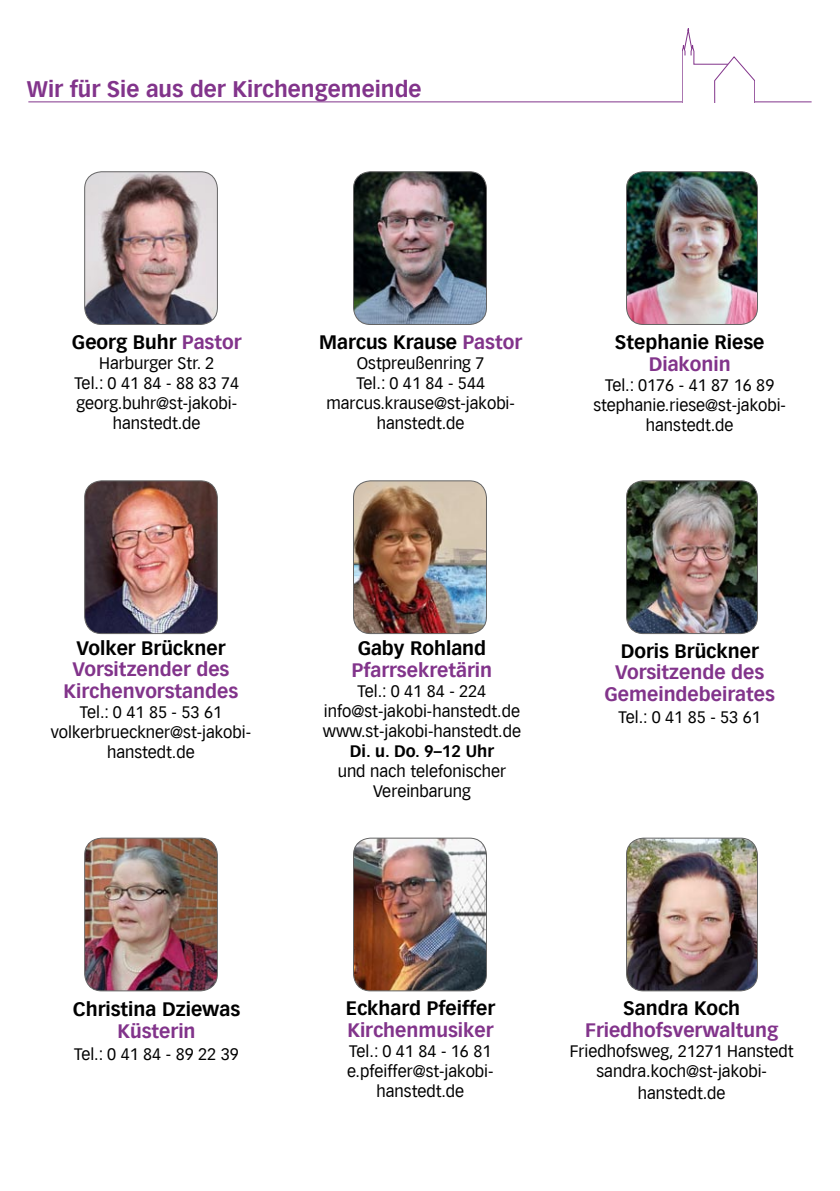
<style>
.page{position:relative;width:840px;height:1191px;background:#fff}
.page>*{position:absolute;margin:0;border:0;box-sizing:border-box;transform-origin:0 0}
.t1{font:700 22px "Vectora LT";color:#82348b}
.t2{font:700 19px "Vectora LT";color:#000}
.t3{font:700 19px/22px "Vectora LT";color:#82348b;text-align:center}
.t4{font:16.2px/20px "Vectora LT";color:#000;text-align:center}
.t5{font:700 16.2px "Vectora LT";color:#000}
.s1{color:#82348b}
</style>
<div class="page">
<img style="left:85px;top:172px;width:132px;height:152px;border-radius:17px">
<div style="left:84px;top:171px;width:133px;height:154px;border:1px solid #646464;border-radius:17px"></div>
<img style="left:353px;top:172px;width:133px;height:152px;border-radius:17px">
<div style="left:353px;top:171px;width:133px;height:154px;border:1px solid #646464;border-radius:17px"></div>
<img style="left:626px;top:172px;width:131px;height:152px;border-radius:17px">
<div style="left:626px;top:171px;width:131px;height:154px;border:1px solid #646464;border-radius:17px"></div>
<img style="left:85px;top:481px;width:132px;height:152px;border-radius:17px">
<div style="left:84px;top:480px;width:133px;height:154px;border:1px solid #646464;border-radius:17px"></div>
<img style="left:353px;top:481px;width:133px;height:152px;border-radius:17px">
<div style="left:353px;top:480px;width:133px;height:154px;border:1px solid #646464;border-radius:17px"></div>
<img style="left:626px;top:481px;width:131px;height:152px;border-radius:17px">
<div style="left:626px;top:480px;width:131px;height:154px;border:1px solid #646464;border-radius:17px"></div>
<img style="left:85px;top:838px;width:131px;height:153px;border-radius:17px">
<div style="left:84px;top:838px;width:133px;height:153px;border:1px solid #646464;border-radius:17px"></div>
<img style="left:353px;top:838px;width:133px;height:153px;border-radius:17px">
<div style="left:353px;top:838px;width:133px;height:153px;border:1px solid #646464;border-radius:17px"></div>
<img style="left:626px;top:838px;width:131px;height:153px;border-radius:17px">
<div style="left:626px;top:838px;width:131px;height:153px;border:1px solid #646464;border-radius:17px"></div>
<svg style="left:681px;top:28px;width:73px;height:74px"></svg>
<hr style="left:28px;top:102px;width:653px;height:1px;background:#82348b">
<hr style="left:754px;top:102px;width:57px;height:1px;background:#82348b">
<h1 class="t1" style="left:27px;top:76px;width:396px">Wir für Sie aus der Kirchengemeinde</h1>
<p class="t2" style="left:72px;top:331px;width:171px">Georg Buhr <span class="s1">Pastor</span></p>
<p class="t4" style="left:74px;top:354px;width:166px">Harburger Str. 2<br>Tel.: 0 41 84 - 88 83 74 georg.buhr@st-jakobi&shy;hanstedt.de</p>
<p class="t2" style="left:319px;top:330px;width:204px">Marcus Krause <span class="s1">Pastor</span></p>
<p class="t4" style="left:326px;top:353px;width:190px">Ostpreußenring 7<br>Tel.: 0 41 84 - 544 marcus.krause@st-jakobi&shy;hanstedt.de</p>
<p class="t2" style="left:614px;top:330px;width:151px">Stephanie Riese</p>
<p class="t3" style="left:648px;top:353px;width:84px">Diakonin</p>
<p class="t4" style="left:593px;top:375px;width:194px">Tel.: 0176 - 41 87 16 89 stephanie.riese@st-jakobi&shy;hanstedt.de</p>
<p class="t2" style="left:76px;top:637px;width:150px">Volker Brückner</p>
<p class="t3" style="left:64px;top:658px;width:176px">Vorsitzender des<br>Kirchenvorstandes</p>
<p class="t4" style="left:51px;top:702px;width:202px">Tel.: 0 41 85 - 53 61 volkerbrueckner@st-jakobi&shy;hanstedt.de</p>
<p class="t2" style="left:357px;top:637px;width:130px">Gaby Rohland</p>
<p class="t3" style="left:352px;top:659px;width:141px">Pfarrsekretärin</p>
<p class="t4" style="left:322px;top:682px;width:200px">Tel.: 0 41 84 - 224 info@st-jakobi-hanstedt.de www.st-jakobi-hanstedt.de</p>
<p class="t5" style="left:350px;top:742px;width:145px">Di. u. Do. 9–12 Uhr</p>
<p class="t4" style="left:337px;top:762px;width:170px">und nach telefonischer<br>Vereinbarung</p>
<p class="t2" style="left:620px;top:639px;width:139px">Doris Brückner</p>
<p class="t3" style="left:604px;top:661px;width:172px">Vorsitzende des<br>Gemeindebeirates</p>
<p class="t4" style="left:618px;top:707px;width:144px">Tel.: 0 41 85 - 53 61</p>
<p class="t2" style="left:73px;top:997px;width:169px">Christina Dziewas</p>
<p class="t3" style="left:117px;top:1020px;width:80px">Küsterin</p>
<p class="t4" style="left:74px;top:1044px;width:166px">Tel.: 0 41 84 - 89 22 39</p>
<p class="t2" style="left:345px;top:997px;width:151px">Eckhard Pfeiffer</p>
<p class="t3" style="left:347px;top:1019px;width:148px">Kirchenmusiker</p>
<p class="t4" style="left:347px;top:1041px;width:148px">Tel.: 0 41 84 - 16 81 e.pfeiffer@st-jakobi&shy;hanstedt.de</p>
<p class="t2" style="left:623px;top:997px;width:118px">Sandra Koch</p>
<p class="t3" style="left:584px;top:1019px;width:195px">Friedhofsverwaltung</p>
<p class="t4" style="left:569px;top:1041px;width:225px">Friedhofsweg, 21271 Hanstedt sandra.koch@st-jakobi-</p>
<p class="t4" style="left:637px;top:1083px;width:89px">hanstedt.de</p>
</div>
